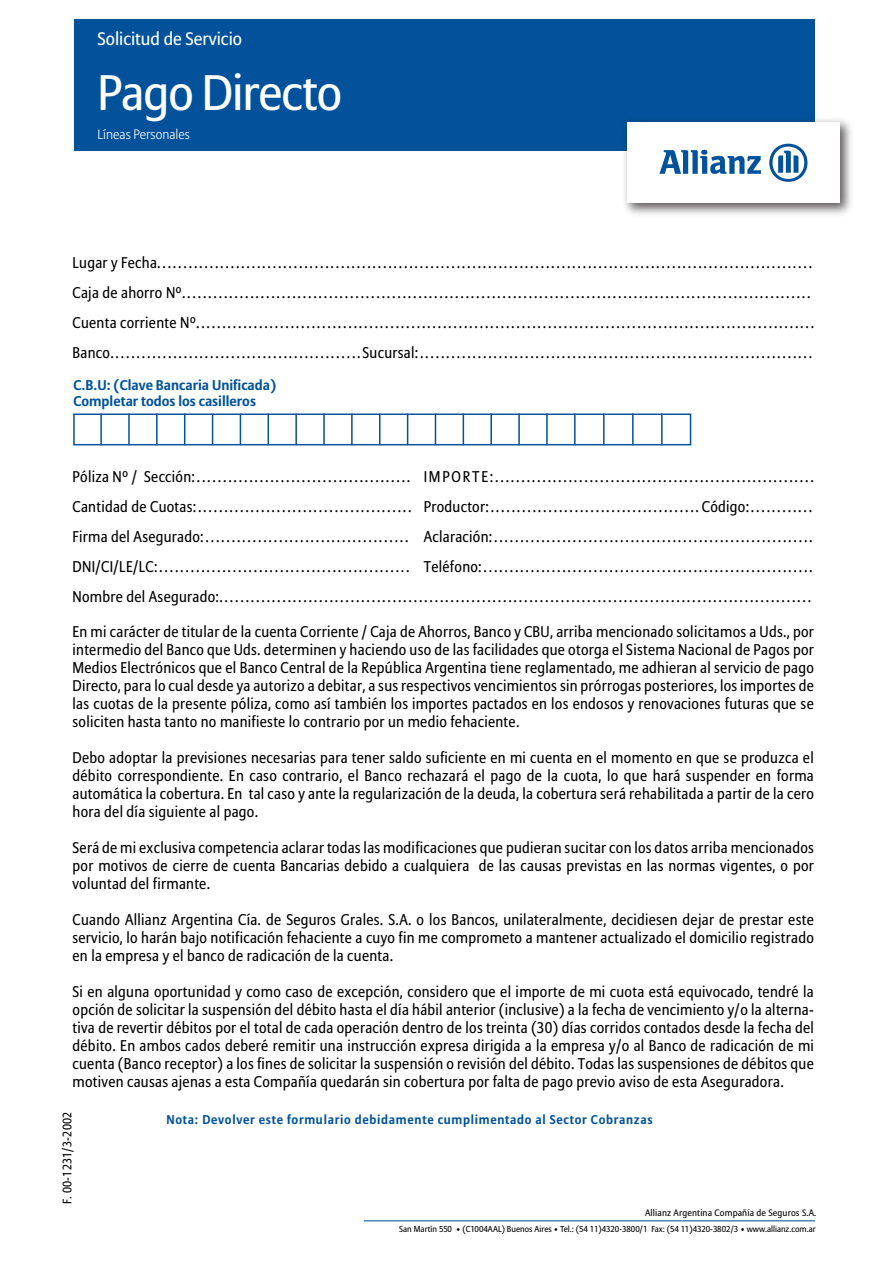
<style>
.page{position:relative;width:893px;height:1262px;background:#fff}
.page>*{position:absolute;margin:0;border:0;box-sizing:border-box;transform-origin:0 0}
.t1{font:49.5px "Allianz Sans";letter-spacing:-.02em;color:#fff}
.t2{font:18px "Allianz Sans";color:#fff}
.t3{font:15.45px/18px "Allianz Sans";letter-spacing:.02em;color:#000;text-align:justify;scale:.95 1}
.t4{font:700 14.1px/16.8px "Allianz Sans";color:#01529a}
.t5{font:300 13.5px "Allianz Sans";color:#fff}
.t6{font:700 12.6px "Allianz Sans";letter-spacing:.055em;color:#01529a}
.t7{font:12.3px "Allianz Sans";letter-spacing:.02em;color:#000;scale:.95 1}
.t8{font:9.3px "Allianz Sans";letter-spacing:.015em;color:#000}
.t9{font:8.55px "Allianz Sans";color:#000}
</style>
<div class="page">
<div style="left:74px;top:20px;width:740px;height:131px;background:#01529a"></div>
<img style="left:624px;top:114px;width:227px;height:101px">
<div style="left:627px;top:122px;width:212px;height:81px;background:#fff"></div>
<svg style="left:659px;top:150px;width:102px;height:24px"></svg>
<svg style="left:769px;top:144px;width:38px;height:38px"></svg>
<div style="left:73px;top:413px;width:618px;height:32px;border:2px solid #01529a"></div>
<hr style="left:100px;top:413px;width:2px;height:32px;background:#01529a">
<hr style="left:128px;top:413px;width:2px;height:32px;background:#01529a">
<hr style="left:156px;top:413px;width:2px;height:32px;background:#01529a">
<hr style="left:184px;top:413px;width:1px;height:32px;background:#01529a">
<hr style="left:212px;top:413px;width:1px;height:32px;background:#01529a">
<hr style="left:240px;top:413px;width:1px;height:32px;background:#01529a">
<hr style="left:267px;top:413px;width:2px;height:32px;background:#01529a">
<hr style="left:295px;top:413px;width:2px;height:32px;background:#01529a">
<hr style="left:323px;top:413px;width:2px;height:32px;background:#01529a">
<hr style="left:351px;top:413px;width:1px;height:32px;background:#01529a">
<hr style="left:379px;top:413px;width:1px;height:32px;background:#01529a">
<hr style="left:407px;top:413px;width:1px;height:32px;background:#01529a">
<hr style="left:435px;top:413px;width:1px;height:32px;background:#01529a">
<hr style="left:462px;top:413px;width:2px;height:32px;background:#01529a">
<hr style="left:490px;top:413px;width:2px;height:32px;background:#01529a">
<hr style="left:518px;top:413px;width:2px;height:32px;background:#01529a">
<hr style="left:546px;top:413px;width:1px;height:32px;background:#01529a">
<hr style="left:661px;top:413px;width:1px;height:32px;background:#01529a">
<hr style="left:632px;top:413px;width:1px;height:32px;background:#01529a">
<hr style="left:603px;top:413px;width:1px;height:32px;background:#01529a">
<hr style="left:574px;top:413px;width:1px;height:32px;background:#01529a">
<hr style="left:364px;top:1220px;width:450px;height:1px;background:#01529a">
<p class="t2" style="left:97px;top:28px;width:146px">Solicitud de Servicio</p>
<h1 class="t1" style="left:98px;top:63px;width:246px">Pago Directo</h1>
<p class="t5" style="left:98px;top:126px;width:94px">Líneas Personales</p>
<p class="t3" style="left:73px;top:248px;width:782px;line-height:30px;text-align:left">Lugar y Fecha.............................................................................................................................<br>Caja de ahorro Nº........................................................................................................................<br>Cuenta corriente Nº......................................................................................................................<br>Banco................................................Sucursal:...........................................................................</p>
<p class="t4" style="left:73px;top:377px;width:204px">C.B.U: (Clave Bancaria Unificada)<br>Completar todos los casilleros</p>
<p class="t3" style="left:73px;top:462px;width:781px;line-height:30px">Póliza Nº / Sección:......................................... IMPORTE:.............................................................<br>Cantidad de Cuotas:......................................... Productor:........................................ Código:............<br>Firma del Asegurado:....................................... Aclaración:.............................................................<br>DNI/CI/LE/LC:................................................ Teléfono:...............................................................<br>Nombre del Asegurado:.................................................................................................................</p>
<p class="t3" style="left:73px;top:623px;width:782px">En mi carácter de titular de la cuenta Corriente / Caja de Ahorros, Banco y CBU, arriba mencionado solicitamos a Uds., por intermedio del Banco que Uds. determinen y haciendo uso de las facilidades que otorga el Sistema Nacional de Pagos por Medios Electrónicos que el Banco Central de la República Argentina tiene reglamentado, me adhieran al servicio de pago Directo, para lo cual desde ya autorizo a debitar, a sus respectivos vencimientos sin prórrogas posteriores, los importes de las cuotas de la presente póliza, como así también los importes pactados en los endosos y renovaciones futuras que se soliciten hasta tanto no manifieste lo contrario por un medio fehaciente.</p>
<p class="t3" style="left:73px;top:749px;width:782px">Debo adoptar la previsiones necesarias para tener saldo suficiente en mi cuenta en el momento en que se produzca el débito correspondiente. En caso contrario, el Banco rechazará el pago de la cuota, lo que hará suspender en forma automática la cobertura. En tal caso y ante la regularización de la deuda, la cobertura será rehabilitada a partir de la cero hora del día siguiente al pago.</p>
<p class="t3" style="left:73px;top:839px;width:781px">Será de mi exclusiva competencia aclarar todas las modificaciones que pudieran sucitar con los datos arriba mencionados por motivos de cierre de cuenta Bancarias debido a cualquiera de las causas previstas en las normas vigentes, o por voluntad del firmante.</p>
<p class="t3" style="left:73px;top:911px;width:781px">Cuando Allianz Argentina Cía. de Seguros Grales. S.A. o los Bancos, unilateralmente, decidiesen dejar de prestar este servicio, lo harán bajo notificación fehaciente a cuyo fin me comprometo a mantener actualizado el domicilio registrado en la empresa y el banco de radicación de la cuenta.</p>
<p class="t3" style="left:73px;top:983px;width:782px">Si en alguna oportunidad y como caso de excepción, considero que el importe de mi cuota está equivocado, tendré la opción de solicitar la suspensión del débito hasta el día hábil anterior (inclusive) a la fecha de vencimiento y/o la alterna&shy;tiva de revertir débitos por el total de cada operación dentro de los treinta (30) días corridos contados desde la fecha del débito. En ambos cados deberé remitir una instrucción expresa dirigida a la empresa y/o al Banco de radicación de mi cuenta (Banco receptor) a los fines de solicitar la suspensión o revisión del débito. Todas las suspensiones de débitos que motiven causas ajenas a esta Compañía quedarán sin cobertura por falta de pago previo aviso de esta Aseguradora.</p>
<p class="t7" style="left:60px;top:1204px;width:99px;rotate:-90deg">F. 00-1231/3-2002</p>
<p class="t6" style="left:166px;top:1111px;width:487px">Nota: Devolver este formulario debidamente cumplimentado al Sector Cobranzas</p>
<p class="t8" style="left:645px;top:1206px;width:173px">Allianz Argentina Compañía de Seguros S.A.</p>
<p class="t9" style="left:399px;top:1224px;width:418px">San Martín 550 • (C1004AAL) Buenos Aires • Tel.: (54 11)4320-3800/1 Fax: (54 11)4320-3802/3 • www.allianz.com.ar</p>
</div>
